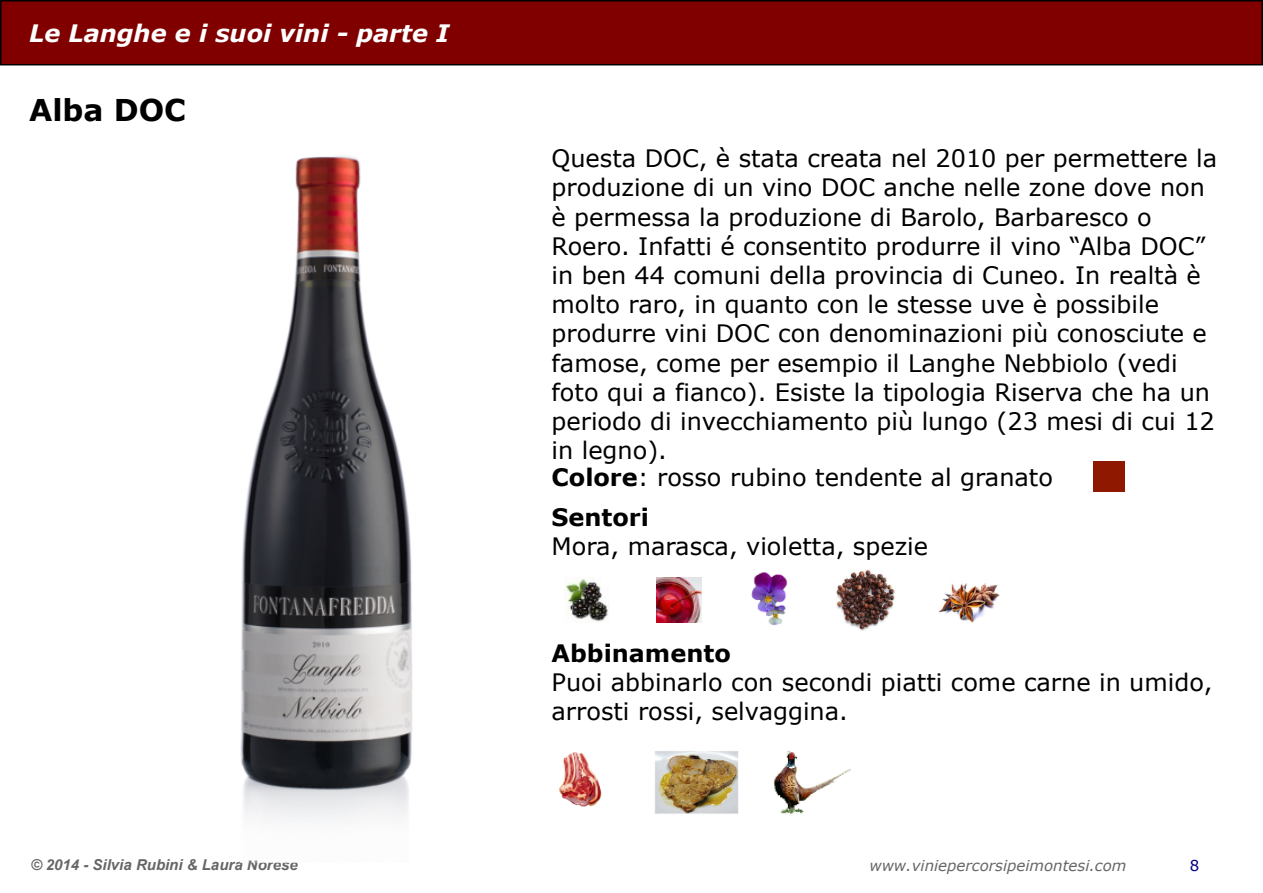
<style>
.page{position:relative;width:1263px;height:893px;background:#fff}
.page>*{position:absolute;margin:0;border:0;box-sizing:border-box;transform-origin:0 0}
.t1{font:700 30px "Verdana";color:#000}
.t2{font:24px/29.2px "Verdana";color:#000}
.t3{font:italic 700 24px "Verdana";color:#fff}
.t4{font:700 24px "Verdana";color:#000}
.t5{font:italic 15px "Verdana";color:#666}
.t6{font:italic 700 15px "Arial";color:#666}
.t7{font:15px "Verdana";color:#000080}
.s1{font-weight:700}
</style>
<div class="page">
<div style="left:0;top:0;width:1263px;height:65px;background:#800000;border:2px solid #000"></div>
<img style="left:1093px;top:462px;width:31px;height:29px">
<img style="left:938px;top:583px;width:61px;height:39px">
<img style="left:850px;top:569px;width:45px;height:62px">
<img style="left:99px;top:62px;width:751px;height:801px">
<p class="t3" style="left:29px;top:24px;width:422px">Le Langhe e i suoi vini - parte I</p>
<p class="t1" style="left:29px;top:98px;width:158px">Alba DOC</p>
<p class="t2" style="left:551px;top:146px;width:667px">Questa DOC, è stata creata nel 2010 per permettere la produzione di un vino DOC anche nelle zone dove non è permessa la produzione di Barolo, Barbaresco o Roero. Infatti é consentito produrre il vino “Alba DOC” in ben 44 comuni della provincia di Cuneo. In realtà è molto raro, in quanto con le stesse uve è possibile produrre vini DOC con denominazioni più conosciute e famose, come per esempio il Langhe Nebbiolo (vedi foto qui a fianco). Esiste la tipologia Riserva che ha un periodo di invecchiamento più lungo (23 mesi di cui 12 in legno).</p>
<p class="t2" style="left:551px;top:465px;width:503px"><span class="s1">Colore</span>: rosso rubino tendente al granato</p>
<p class="t4" style="left:551px;top:507px;width:99px">Sentori</p>
<p class="t2" style="left:551px;top:533px;width:378px">Mora, marasca, violetta, spezie</p>
<p class="t4" style="left:551px;top:643px;width:181px">Abbinamento</p>
<p class="t2" style="left:551px;top:670px;width:662px">Puoi abbinarlo con secondi piatti come carne in umido, arrosti rossi, selvaggina.</p>
<p class="t6" style="left:31px;top:859px;width:269px">© 2014 - Silvia Rubini &amp; Laura Norese</p>
<p class="t5" style="left:869px;top:859px;width:259px">www.viniepercorsipeimontesi.com</p>
<p class="t7" style="left:1190px;top:859px;width:11px">8</p>
</div>
